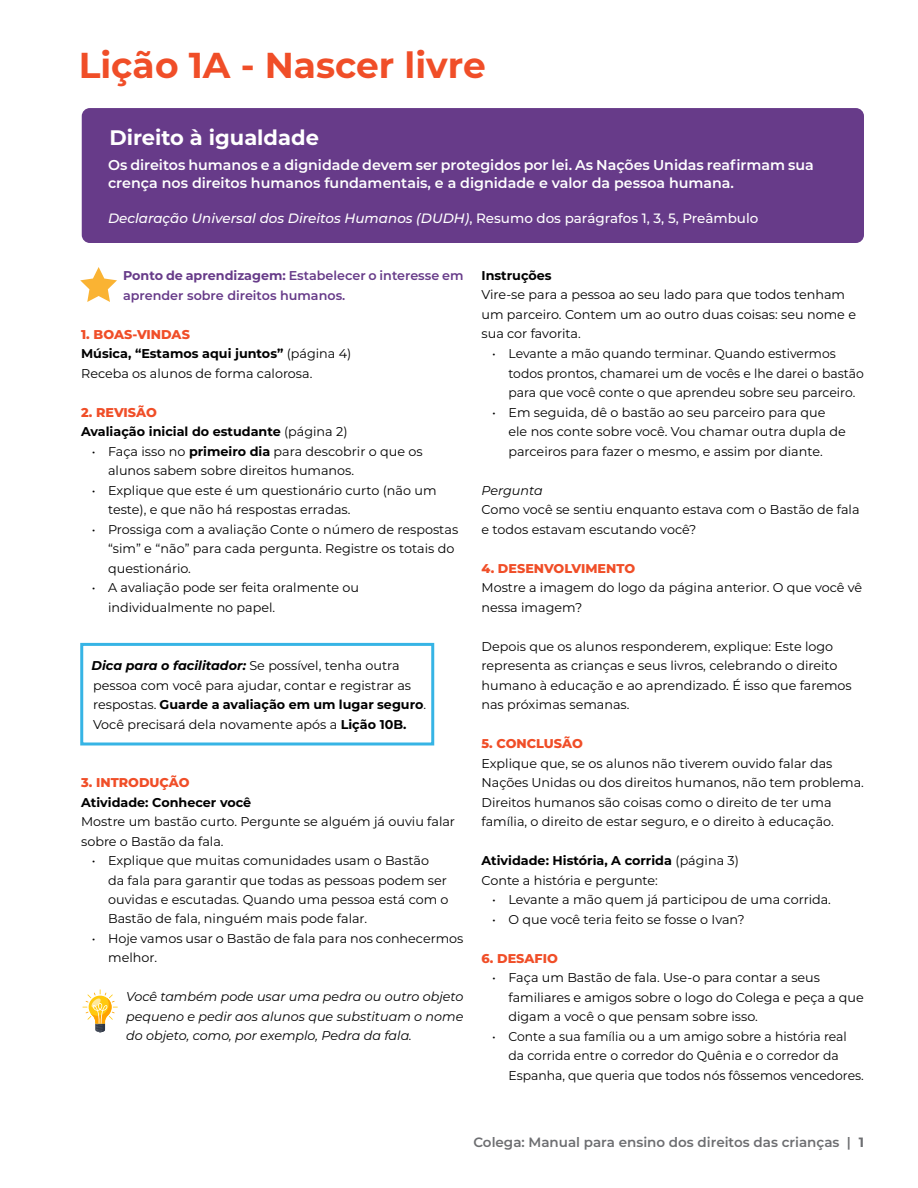
<style>
.page{position:relative;width:918px;height:1188px;background:#fff}
.page>*{position:absolute;margin:0;border:0;box-sizing:border-box;transform-origin:0 0}
.t1{font:700 36px "Montserrat";color:#f04e28}
.t2{font:700 21px "Montserrat";color:#fff}
.t3{font:600 14.25px/18px "Montserrat";color:#fff}
.t4{font:italic 500 13.5px "Montserrat";color:#fff}
.t5{font:600 13.5px "Montserrat";color:#6d6e71}
.t6{font:12.75px/19.5px "Montserrat";color:#000}
.t7{font:italic 12.75px/19.5px "Montserrat";color:#000;text-align:justify}
.t8{font:700 12.75px/19.5px "Montserrat";color:#000}
.t9{font:600 12.75px/19.5px "Montserrat";color:#673b89}
.t10{font:800 12.75px "Montserrat";color:#f04e28}
.s1{font-style:normal}
.s2{font-weight:700}
.s3{font-weight:800;color:#f04e28}
.s4{font-weight:400}
.s5{font-weight:700;font-style:italic}
</style>
<div class="page">
<div style="left:80px;top:643px;width:354px;height:103px;border:3px solid #36b4e5"></div>
<div style="left:82px;top:108px;width:782px;height:135px;background:#673b89;border-radius:8px"></div>
<svg style="left:80px;top:267px;width:37px;height:35px"></svg>
<svg style="left:83px;top:989px;width:35px;height:44px"></svg>
<h1 class="t1" style="left:79px;top:40px;width:408px">Lição 1A - Nascer livre</h1>
<h2 class="t2" style="left:109px;top:122px;width:211px">Direito à igualdade</h2>
<p class="t3" style="left:108px;top:156px;width:707px">Os direitos humanos e a dignidade devem ser protegidos por lei. As Nações Unidas reafirmam sua crença nos direitos humanos fundamentais, e a dignidade e valor da pessoa humana.</p>
<p class="t4" style="left:108px;top:208px;width:652px">Declaração Universal dos Direitos Humanos (DUDH)<span class="s1">, Resumo dos parágrafos 1, 3, 5, Preâmbulo</span></p>
<p class="t9" style="left:123px;top:265px;width:342px"><span class="s2">Ponto de aprendizagem:</span> Estabelecer o interesse em aprender sobre direitos humanos.</p>
<p class="t6" style="left:81px;top:324px;width:272px"><span class="s3">1. BOAS-VINDAS<br></span><span class="s2">Música, “Estamos aqui juntos”</span> (página 4)<br>Receba os alunos de forma calorosa.</p>
<p class="t8" style="left:81px;top:402px;width:268px"><span class="s3">2. REVISÃO<br></span>Avaliação inicial do estudante <span class="s4">(página 2)</span></p>
<p class="t6" style="left:108px;top:441px;width:316px;text-indent:-16px">• Faça isso no <span class="s2">primeiro dia</span> para descobrir o que os alunos sabem sobre direitos humanos.</p>
<p class="t6" style="left:108px;top:480px;width:330px;text-indent:-16px">• Explique que este é um questionário curto (não um teste), e que não há respostas erradas.</p>
<p class="t6" style="left:108px;top:519px;width:352px;text-indent:-16px">• Prossiga com a avaliação Conte o número de respostas “sim” e “não” para cada pergunta. Registre os totais do questionário.</p>
<p class="t6" style="left:108px;top:577px;width:253px;text-indent:-16px">• A avaliação pode ser feita oralmente ou individualmente no papel.</p>
<p class="t6" style="left:92px;top:655px;width:336px"><span class="s5">Dica para o facilitador:</span> Se possível, tenha outra pessoa com você para ajudar, contar e registrar as respostas. <span class="s2">Guarde a avaliação em um lugar seguro</span>.<br>Você precisará dela novamente após a <span class="s2">Lição 10B.</span></p>
<p class="t10" style="left:81px;top:773px;width:110px">3. INTRODUÇÃO</p>
<p class="t8" style="left:81px;top:792px;width:172px">Atividade: Conhecer você</p>
<p class="t6" style="left:81px;top:811px;width:375px">Mostre um bastão curto. Pergunte se alguém já ouviu falar sobre o Bastão da fala.</p>
<p class="t6" style="left:108px;top:850px;width:342px;text-indent:-16px">• Explique que muitas comunidades usam o Bastão<br>da fala para garantir que todas as pessoas podem ser ouvidas e escutadas. Quando uma pessoa está com o Bastão de fala, ninguém mais pode falar.</p>
<p class="t6" style="left:108px;top:928px;width:357px;text-indent:-16px">• Hoje vamos usar o Bastão de fala para nos conhecermos melhor.</p>
<p class="t7" style="left:126px;top:987px;width:339px">Você também pode usar uma pedra ou outro objeto pequeno e pedir aos alunos que substituam o nome do objeto, como, por exemplo, Pedra da fala.</p>
<p class="t8" style="left:482px;top:265px;width:72px">Instruções</p>
<p class="t6" style="left:482px;top:285px;width:376px">Vire-se para a pessoa ao seu lado para que todos tenham um parceiro. Contem um ao outro duas coisas: seu nome e sua cor favorita.</p>
<p class="t6" style="left:509px;top:343px;width:357px;text-indent:-16px">• Levante a mão quando terminar. Quando estivermos todos prontos, chamarei um de vocês e lhe darei o bastão para que você conte o que aprendeu sobre seu parceiro.</p>
<p class="t6" style="left:509px;top:402px;width:339px;text-indent:-16px">• Em seguida, dê o bastão ao seu parceiro para que ele nos conte sobre você. Vou chamar outra dupla de parceiros para fazer o mesmo, e assim por diante.</p>
<p class="t7" style="left:482px;top:480px;width:63px">Pergunta</p>
<p class="t6" style="left:482px;top:499px;width:380px">Como você se sentiu enquanto estava com o Bastão de fala e todos estavam escutando você?</p>
<p class="t10" style="left:482px;top:559px;width:155px">4. DESENVOLVIMENTO</p>
<p class="t6" style="left:482px;top:577px;width:382px">Mostre a imagem do logo da página anterior. O que você vê nessa imagem?</p>
<p class="t6" style="left:482px;top:636px;width:372px">Depois que os alunos responderem, explique: Este logo representa as crianças e seus livros, celebrando o direito humano à educação e ao aprendizado. É isso que faremos nas próximas semanas.</p>
<p class="t10" style="left:482px;top:734px;width:103px">5. CONCLUSÃO</p>
<p class="t6" style="left:482px;top:753px;width:384px">Explique que, se os alunos não tiverem ouvido falar das Nações Unidas ou dos direitos humanos, não tem problema.<br>Direitos humanos são coisas como o direito de ter uma família, o direito de estar seguro, e o direito à educação.</p>
<p class="t6" style="left:482px;top:850px;width:259px"><span class="s2">Atividade: História, A corrida</span> (página 3)<br>Conte a história e pergunte:</p>
<p class="t6" style="left:492px;top:889px;width:340px">• Levante a mão quem já participou de uma corrida.</p>
<p class="t6" style="left:492px;top:909px;width:254px">• O que você teria feito se fosse o Ivan?</p>
<p class="t10" style="left:482px;top:949px;width:78px">6. DESAFIO</p>
<p class="t6" style="left:509px;top:967px;width:357px;text-indent:-16px">• Faça um Bastão de fala. Use-o para contar a seus familiares e amigos sobre o logo do Colega e peça a que digam a você o que pensam sobre isso.</p>
<p class="t6" style="left:509px;top:1026px;width:357px;text-indent:-16px">• Conte a sua família ou a um amigo sobre a história real da corrida entre o corredor do Quênia e o corredor da<br>Espanha, que queria que todos nós fôssemos vencedores.</p>
<p class="t5" style="left:473px;top:1133px;width:392px">Colega: Manual para ensino dos direitos das crianças | <span class="s2">1</span></p>
</div>
